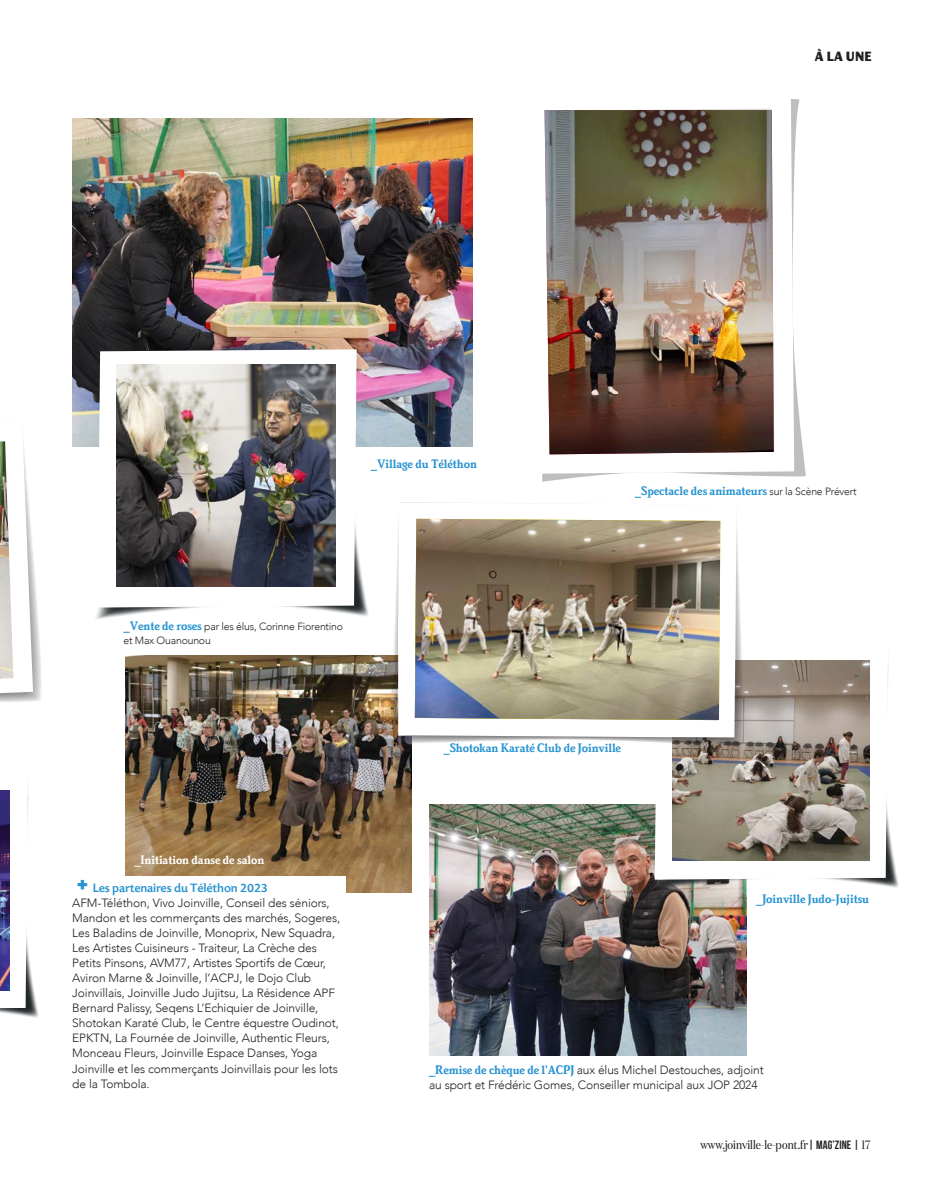
<style>
.page{position:relative;width:944px;height:1200px;background:#fff}
.page>*{position:absolute;margin:0;border:0;box-sizing:border-box;transform-origin:0 0}
.t1{font:900 13.5px "Faune Display";color:#231f20}
.t2{font:12.75px "Brighton Bold Plain";letter-spacing:-.01em;color:#2793d1}
.t3{font:500 12.75px "Today SB";letter-spacing:-.01em;color:#2793d1}
.t4{font:12.75px "Brighton Bold Plain";letter-spacing:-.01em;color:#fff}
.t5{font:300 12px/15px "Avenir";letter-spacing:-.01em;color:#231f20}
.t6{font:12px "Domaine Disp Nar";color:#231f20}
.t7{font:300 10.5px/13.5px "Avenir";letter-spacing:-.02em;color:#231f20}
.s1{font-family:"Avenir";font-weight:300;font-size:10.5px;color:#231f20}
.s2{font-family:"Brighton Bold Plain";font-weight:400;font-size:12.75px;color:#2793d1}
.s3{font-family:"Bebas Neue"}
</style>
<div class="page">
<img style="left:72px;top:119px;width:400px;height:327px">
<img style="left:125px;top:655px;width:287px;height:237px">
<svg style="left:542px;top:99px;width:264px;height:382px"></svg>
<svg style="left:542px;top:99px;width:252px;height:374px"></svg>
<img style="left:545px;top:110px;width:229px;height:344px">
<img style="left:72px;top:322px;width:313px;height:297px">
<img style="left:117px;top:364px;width:219px;height:222px">
<img style="left:429px;top:875px;width:318px;height:179px">
<svg style="left:0;top:790px;width:39px;height:228px"></svg>
<img style="left:0;top:790px;width:9px;height:200px">
<svg style="left:629px;top:660px;width:270px;height:243px"></svg>
<svg style="left:397px;top:502px;width:339px;height:163px"></svg>
<img style="left:359px;top:665px;width:526px;height:210px">
<img style="left:415px;top:518px;width:305px;height:201px">
<svg style="left:0;top:442px;width:42px;height:260px"></svg>
<img style="left:0;top:441px;width:13px;height:237px">
<div style="left:72px;top:876px;width:274px;height:238px;background:#fff"></div>
<p class="t1" style="left:815px;top:46px;width:58px">À LA UNE</p>
<p class="t2" style="left:371px;top:457px;width:108px">_Village du Téléthon</p>
<p class="t2" style="left:635px;top:483px;width:223px">_Spectacle des animateurs <span class="s1">sur la Scène Prévert</span></p>
<p class="t7" style="left:123px;top:619px;width:221px"><span class="s2">_Vente de roses</span> par les élus, Corinne Fiorentino et Max Ouanounou</p>
<p class="t4" style="left:134px;top:852px;width:131px">_Initiation danse de salon</p>
<p class="t3" style="left:93px;top:882px;width:177px">Les partenaires du Téléthon 2023</p>
<p class="t5" style="left:72px;top:895px;width:269px">AFM-Téléthon, Vivo Joinville, Conseil des séniors, Mandon et les commerçants des marchés, Sogeres, Les Baladins de Joinville, Monoprix, New Squadra, Les Artistes Cuisineurs - Traiteur, La Crèche des Petits Pinsons, AVM77, Artistes Sportifs de Cœur, Aviron Marne &amp; Joinville, l’ACPJ, le Dojo Club Joinvillais, Joinville Judo Jujitsu, La Résidence APF Bernard Palissy, Seqens L’Echiquier de Joinville, Shotokan Karaté Club, le Centre équestre Oudinot, EPKTN, La Fournée de Joinville, Authentic Fleurs, Monceau Fleurs, Joinville Espace Danses, Yoga Joinville et les commerçants Joinvillais pour les lots de la Tombola.</p>
<p class="t2" style="left:443px;top:740px;width:179px">_Shotokan Karaté Club de Joinville</p>
<p class="t2" style="left:756px;top:891px;width:115px">_Joinville Judo-Jujitsu</p>
<p class="t5" style="left:429px;top:1061px;width:336px"><span class="s2">_Remise de chèque de l'ACPJ</span> aux élus Michel Destouches, adjoint au sport et Frédéric Gomes, Conseiller municipal aux JOP 2024</p>
<p class="t6" style="left:700px;top:1136px;width:172px">www.joinville-le-pont.fr<span class="s3">| MAG’ZINE |</span> 17</p>
</div>
